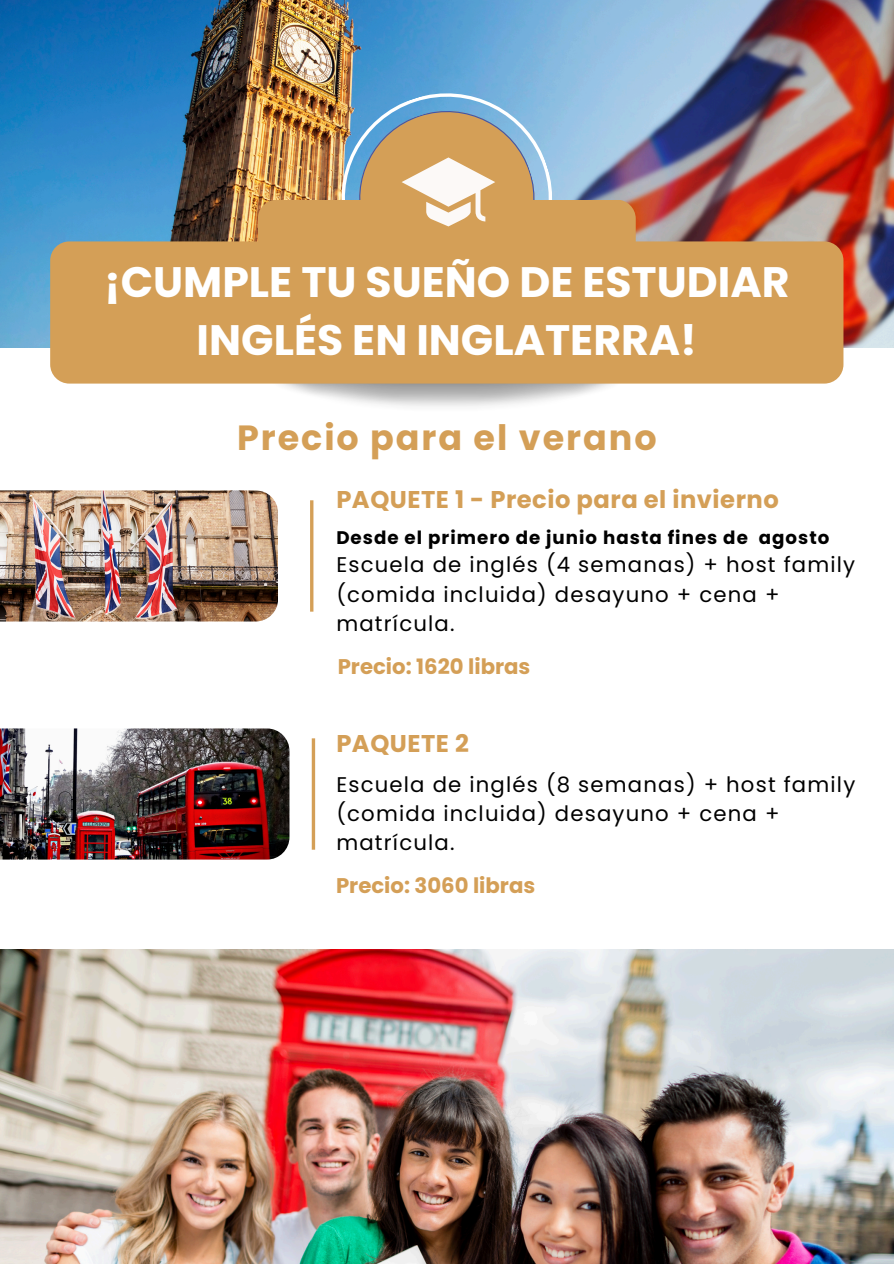
<style>
.page{position:relative;width:894px;height:1264px;background:#fff}
.page>*{position:absolute;margin:0;border:0;box-sizing:border-box;transform-origin:0 0}
.t1{font:700 42.6px/58.5px "Poppins";color:#fff;text-align:center}
.t2{font:700 34.95px "Poppins";letter-spacing:.055em;color:#d49f57}
.t3{font:700 24.15px "Poppins";letter-spacing:.02em;color:#d49f57}
.t4{font:21.15px/29.2px "Poppins";letter-spacing:.055em;color:#000}
.t5{font:700 21.15px "Poppins";color:#d49f57}
.t6{font:700 18.15px "Poppins";letter-spacing:.055em;color:#000}
</style>
<div class="page">
<img style="left:0;top:0;width:893px;height:348px">
<div style="left:50px;top:241px;width:793px;height:142px;background:#d49f57;border-radius:19px"></div>
<img style="left:328px;top:81px;width:236px;height:119px">
<img style="left:0;top:490px;width:278px;height:131px">
<div style="left:258px;top:200px;width:377px;height:142px;background:#d49f57;border-radius:19px"></div>
<svg style="left:348px;top:100px;width:197px;height:127px"></svg>
<hr style="left:310px;top:500px;width:3px;height:111px;background:#d49f57">
<img style="left:0;top:728px;width:289px;height:131px">
<hr style="left:312px;top:738px;width:3px;height:111px;background:#d49f57">
<img style="left:0;top:949px;width:893px;height:314px">
<p class="t1" style="left:104px;top:252px;width:686px">¡CUMPLE TU SUEÑO DE ESTUDIAR<br>INGLÉS EN INGLATERRA!</p>
<h1 class="t2" style="left:237px;top:413px;width:421px">Precio para el verano</h1>
<p class="t3" style="left:336px;top:483px;width:444px">PAQUETE 1 - Precio para el invierno</p>
<h2 class="t6" style="left:336px;top:525px;width:494px">Desde el primero de junio hasta fines de agosto</h2>
<p class="t4" style="left:336px;top:550px;width:520px">Escuela de inglés (4 semanas) + host family (comida incluida) desayuno + cena + matrícula.</p>
<p class="t5" style="left:337px;top:651px;width:194px">Precio: 1620 libras</p>
<p class="t3" style="left:336px;top:727px;width:134px">PAQUETE 2</p>
<p class="t4" style="left:336px;top:769px;width:520px">Escuela de inglés (8 semanas) + host family (comida incluida) desayuno + cena + matrícula.</p>
<h5 class="t5" style="left:336px;top:871px;width:201px">Precio: 3060 libras</h5>
</div>
